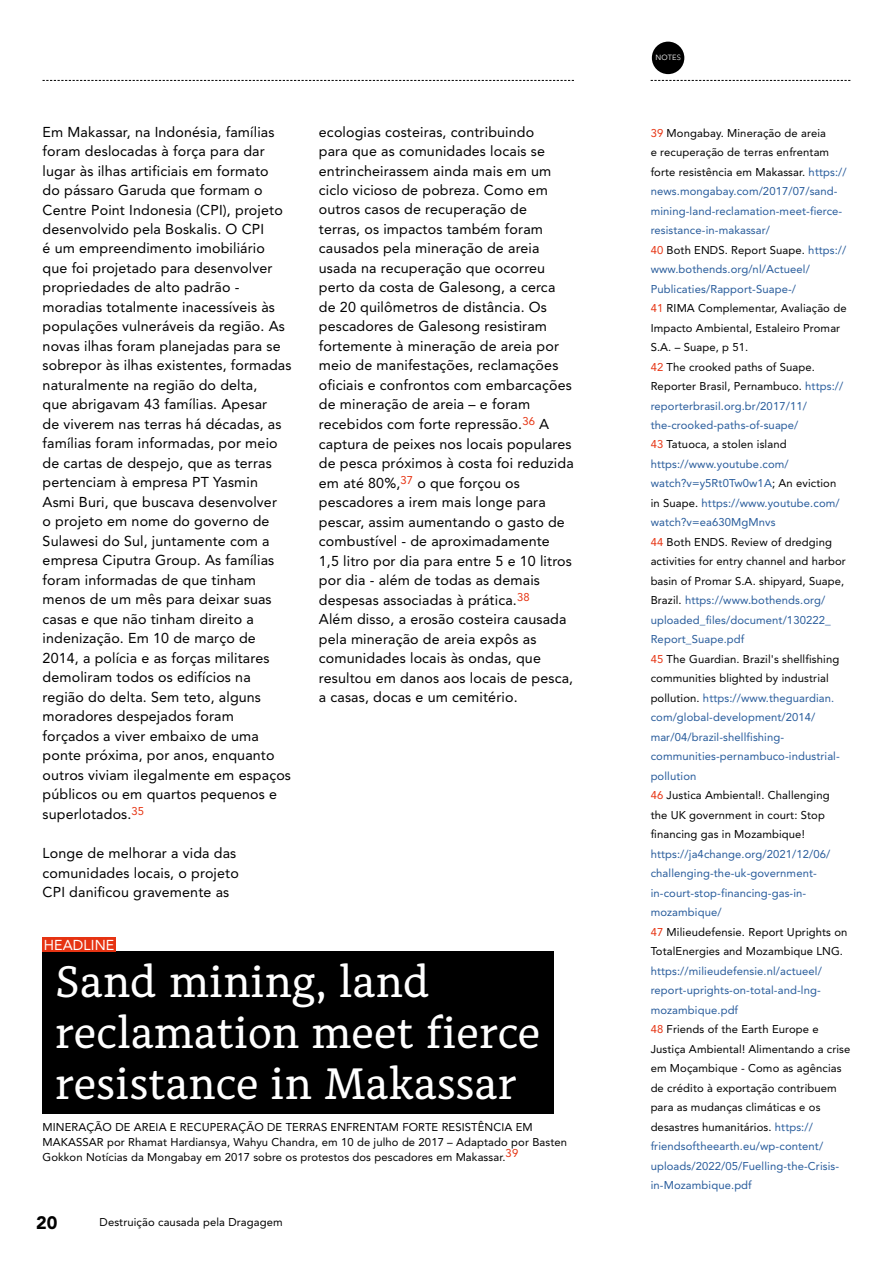
<style>
.page{position:relative;width:893px;height:1263px;background:#fff}
.page>*{position:absolute;margin:0;border:0;box-sizing:border-box;transform-origin:0 0}
.t1{font:43.8px/51px "Alkes";letter-spacing:.01em;color:#fff}
.t2{font:900 18px "Avenir";color:#000}
.t3{font:14.25px/19.5px "Avenir";letter-spacing:.01em;color:#000}
.t4{font:14.25px "Avenir";letter-spacing:.01em;color:#fff}
.t5{font:11.25px/19.5px "Avenir";letter-spacing:.01em;color:#000}
.t6{font:11.25px/19.5px "Avenir";letter-spacing:.01em;color:#275b9b}
.t7{font:7.5px "Avenir";color:#fff}
.s1{font-weight:300}
.s2{color:#e63312}
.s3{color:#275b9b}
.s4{color:#000}
</style>
<div class="page">
<hr style="left:892px;top:0;width:1px;height:1263px;background:#e3d1c1">
<div style="left:652px;top:42px;width:32px;height:32px;background:#000;border-radius:50%"></div>
<svg style="left:651px;top:80px;width:199px;height:1px"></svg>
<svg style="left:43px;top:80px;width:531px;height:1px"></svg>
<div style="left:43px;top:952px;width:511px;height:162px;background:#000"></div>
<div style="left:43px;top:937px;width:73px;height:15px;background:#e63312"></div>
<p class="t3" style="left:43px;top:122px;width:250px">Em Makassar, na Indonésia, famílias foram deslocadas à força para dar lugar às ilhas artificiais em formato<br>do pássaro Garuda que formam o Centre Point Indonesia (CPI), projeto desenvolvido pela Boskalis. O CPI<br>é um empreendimento imobiliário que foi projetado para desenvolver propriedades de alto padrão - moradias totalmente inacessíveis às populações vulneráveis da região. As novas ilhas foram planejadas para se sobrepor às ilhas existentes, formadas naturalmente na região do delta,<br>que abrigavam 43 famílias. Apesar<br>de viverem nas terras há décadas, as famílias foram informadas, por meio de cartas de despejo, que as terras pertenciam à empresa PT Yasmin Asmi Buri, que buscava desenvolver<br>o projeto em nome do governo de Sulawesi do Sul, juntamente com a empresa Ciputra Group. As famílias foram informadas de que tinham menos de um mês para deixar suas casas e que não tinham direito a indenização. Em 10 de março de 2014, a polícia e as forças militares demoliram todos os edifícios na região do delta. Sem teto, alguns moradores despejados foram forçados a viver embaixo de uma ponte próxima, por anos, enquanto outros viviam ilegalmente em espaços públicos ou em quartos pequenos e superlotados.<sup>35</sup></p>
<p class="t3" style="left:43px;top:843px;width:198px">Longe de melhorar a vida das comunidades locais, o projeto<br>CPI danificou gravemente as</p>
<p class="t4" style="left:44px;top:936px;width:72px">HEADLINE</p>
<p class="t3" style="left:319px;top:122px;width:256px">ecologias costeiras, contribuindo<br>para que as comunidades locais se entrincheirassem ainda mais em um ciclo vicioso de pobreza. Como em outros casos de recuperação de<br>terras, os impactos também foram causados pela mineração de areia usada na recuperação que ocorreu perto da costa de Galesong, a cerca de 20 quilômetros de distância. Os pescadores de Galesong resistiram fortemente à mineração de areia por meio de manifestações, reclamações oficiais e confrontos com embarcações de mineração de areia – e foram recebidos com forte repressão.<sup>36</sup> A captura de peixes nos locais populares de pesca próximos à costa foi reduzida em até 80%,<sup>37</sup> o que forçou os pescadores a irem mais longe para pescar, assim aumentando o gasto de combustível - de aproximadamente<br>1,5 litro por dia para entre 5 e 10 litros por dia - além de todas as demais despesas associadas à prática.<sup>38<br></sup>Além disso, a erosão costeira causada pela mineração de areia expôs as comunidades locais às ondas, que resultou em danos aos locais de pesca, a casas, docas e um cemitério.</p>
<h1 class="t1" style="left:55px;top:955px;width:486px">Sand mining, land reclamation meet fierce resistance in Makassar</h1>
<p class="t5" style="left:43px;top:1120px;width:526px;line-height:15px">MINERAÇÃO DE AREIA E RECUPERAÇÃO DE TERRAS ENFRENTAM FORTE RESISTÊNCIA EM<br>MAKASSAR por Rhamat Hardiansya, Wahyu Chandra, em 10 de julho de 2017 – Adaptado por Basten<br>Gokkon Notícias da Mongabay em 2017 sobre os protestos dos pescadores em Makassar.<sup>39</sup></p>
<p class="t2" style="left:36px;top:1211px;width:23px">20</p>
<p class="t5" style="left:100px;top:1212px;width:185px">Destruição causada pela Dragagem</p>
<p class="t7" style="left:656px;top:53px;width:27px">NOTE<span class="s1">S</span></p>
<p class="t5" style="left:651px;top:123px;width:198px"><span class="s2">39</span> Mongabay. Mineração de areia<br>e recuperação de terras enfrentam forte resistência em Makassar. <span class="s3">https:// news.mongabay.com/2017/07/sand&shy;mining-land-reclamation-meet-fierce&shy;resistance-in-makassar/<br></span><span class="s2">40</span> Both ENDS. Report Suape. <span class="s3">https:// www.bothends.org/nl/Actueel/ Publicaties/Rapport-Suape-/<br></span><span class="s2">41</span> RIMA Complementar, Avaliação de Impacto Ambiental, Estaleiro Promar S.A. – Suape, p 51.<br><span class="s2">42</span> The crooked paths of Suape.<br>Reporter Brasil, Pernambuco. <span class="s3">https:// reporterbrasil.org.br/2017/11/ the-crooked-paths-of-suape/<br></span><span class="s2">43</span> Tatuoca, a stolen island <span class="s3">https://www.youtube.com/ watch?v=y5Rt0Tw0w1A</span>; An eviction in Suape. <span class="s3">https://www.youtube.com/ watch?v=ea630MgMnvs<br></span><span class="s2">44</span> Both ENDS. Review of dredging activities for entry channel and harbor basin of Promar S.A. shipyard, Suape, Brazil. <span class="s3">https://www.bothends.org/ uploaded_files/document/130222_ Report_Suape.pdf<br></span><span class="s2">45</span> The Guardian. Brazil's shellfishing communities blighted by industrial pollution. <span class="s3">https://www.theguardian. com/global-development/2014/ mar/04/brazil-shellfishing&shy;communities-pernambuco-industrial&shy;pollution<br></span><span class="s2">46</span> Justica Ambiental!. Challenging the UK government in court: Stop financing gas in Mozambique!</p>
<p class="t6" style="left:651px;top:844px;width:198px">https://ja4change.org/2021/12/06/ challenging-the-uk-government&shy;in-court-stop-financing-gas-in&shy;mozambique/<br><span class="s2">47</span> <span class="s4">Milieudefensie. Report Uprights on TotalEnergies and Mozambique LNG.</span></p>
<p class="t6" style="left:651px;top:961px;width:201px">https://milieudefensie.nl/actueel/ report-uprights-on-total-and-lng&shy;mozambique.pdf<br><span class="s2">48</span> <span class="s4">Friends of the Earth Europe e Justiça Ambiental! Alimentando a crise em Moçambique - Como as agências de crédito à exportação contribuem para as mudanças climáticas e os desastres humanitários.</span> https:// friendsoftheearth.eu/wp-content/ uploads/2022/05/Fuelling-the-Crisis&shy;in-Mozambique.pdf</p>
</div>
